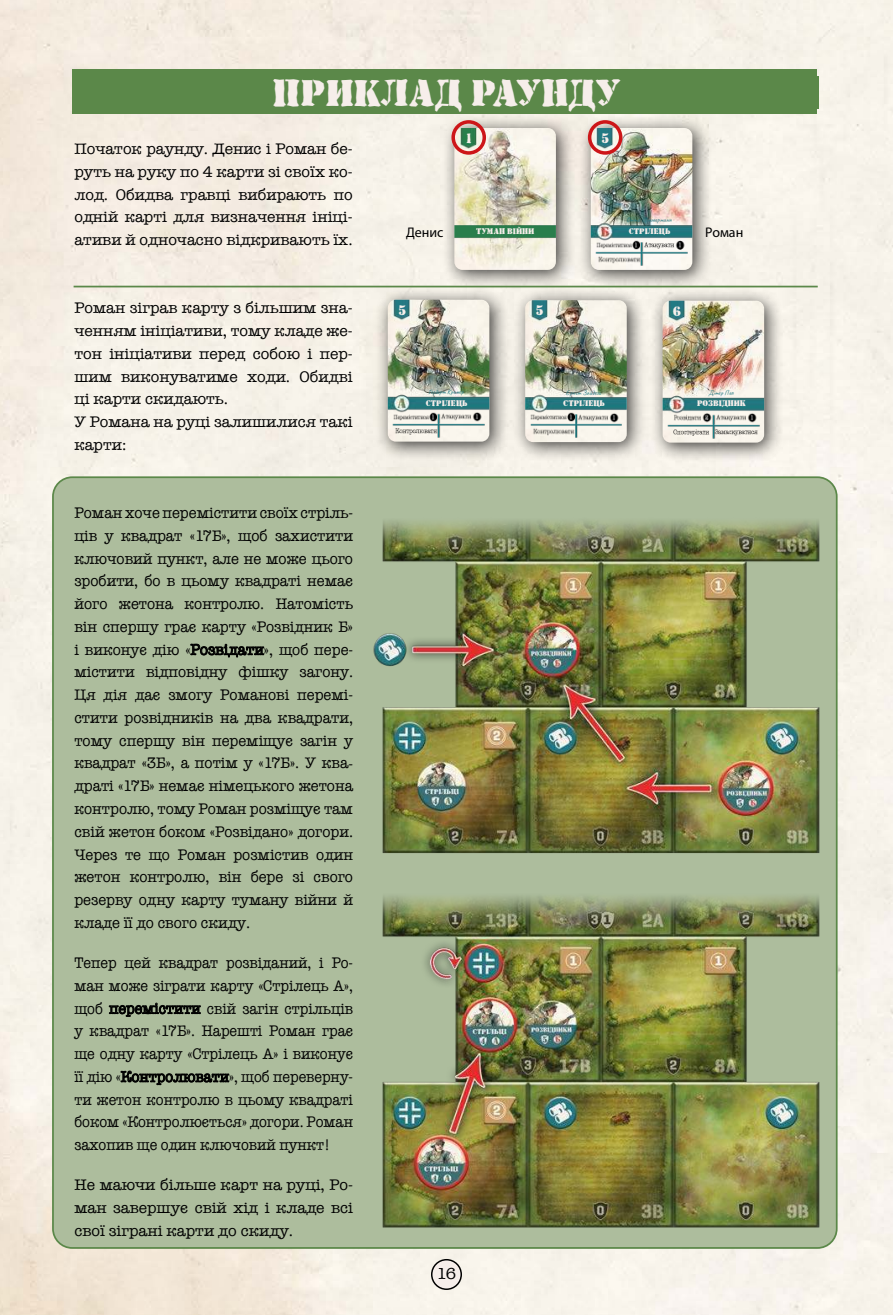
<style>
.page{position:relative;width:893px;height:1315px;background:#fff}
.page>*{position:absolute;margin:0;border:0;box-sizing:border-box;transform-origin:0 0}
.t1{font:36.75px "a Stamper Brk";color:#f6eeea}
.t2{font:16.45px "American Typewriter";color:#000}
.t3{font:15.75px/22.8px "American Typewriter";color:#000;text-align:justify;scale:.94 1}
.t4{font:15.75px/22.8px "American Typewriter";color:#000;text-align:justify}
.t5{font:15.75px/22.8px "American Typewriter";color:#000;text-align:justify;scale:.91 1}
.t6{font:14px "Myriad Pro";color:#000}
.t7{font:13.3px "a Stamper Brk";color:#f6eeea}
.t8{font:8.05px "a Stamper Brk";color:#f6eeea}
.t9{font:6.83px "Caveat";color:#237780}
.s1{font-size:8.22px}
</style>
<div class="page">
<img style="left:0;top:0;width:893px;height:1315px">
<div style="left:432px;top:1259px;width:29px;height:30px;background:#f6eeea;border-radius:50%"></div>
<div style="left:431px;top:1259px;width:31px;height:31px;border:1px solid #000;border-radius:50%"></div>
<div style="left:73px;top:69px;width:744px;height:45px;background:#5b8849"></div>
<div style="left:53px;top:477px;width:784px;height:771px;background:#adbd9d;border-radius:19px"></div>
<div style="left:74px;top:77px;width:745px;height:32px;background:#5b8849"></div>
<div style="left:442px;top:115px;width:134px;height:174px;background:#000;opacity:.75"></div>
<img style="left:454px;top:128px;width:102px;height:142px">
<div style="left:578px;top:115px;width:134px;height:174px;background:#000;opacity:.75"></div>
<img style="left:591px;top:128px;width:101px;height:142px">
<img style="left:595px;top:239px;width:45px;height:12px">
<img style="left:642px;top:240px;width:44px;height:11px">
<img style="left:597px;top:254px;width:45px;height:11px">
<div style="left:375px;top:287px;width:134px;height:174px;background:#000;opacity:.75"></div>
<img style="left:388px;top:300px;width:101px;height:141px">
<img style="left:392px;top:411px;width:45px;height:11px">
<img style="left:439px;top:411px;width:44px;height:12px">
<img style="left:394px;top:426px;width:45px;height:11px">
<div style="left:512px;top:287px;width:135px;height:175px;background:#000;opacity:.75"></div>
<img style="left:525px;top:300px;width:102px;height:142px">
<img style="left:530px;top:412px;width:44px;height:11px">
<img style="left:576px;top:412px;width:45px;height:11px">
<img style="left:531px;top:426px;width:45px;height:11px">
<div style="left:650px;top:288px;width:134px;height:174px;background:#000;opacity:.75"></div>
<img style="left:663px;top:301px;width:101px;height:141px">
<img style="left:669px;top:412px;width:89px;height:12px">
<img style="left:669px;top:427px;width:89px;height:11px">
<img style="left:373px;top:501px;width:520px;height:371px">
<img style="left:353px;top:872px;width:540px;height:377px">
<hr style="left:74px;top:286px;width:744px;height:1px;background:#5b8849">
<div style="left:451px;top:120px;width:35px;height:35px;border:4px solid #cd1619;border-radius:50%"></div>
<div style="left:588px;top:120px;width:34px;height:35px;border:4px solid #cd1619;border-radius:50%"></div>
<h1 class="t1" style="left:273px;top:71px;width:349px">ПРИКËАД РАУНДУ</h1>
<p class="t4" style="left:74px;top:137px;width:280px">Початок раунду. Денис і Роман бе&shy;руть на руку по 4 карти зі своїх ко&shy;лод. Обидва гравці вибирають по одній карті для визначення ініці&shy;ативи й одночасно відкривають їх.</p>
<p class="t7" style="left:601px;top:130px;width:10px">5</p>
<p class="t7" style="left:465px;top:130px;width:10px">1</p>
<p class="t9" style="left:626px;top:216px;width:47px">Отто Ціммерманн</p>
<p class="t8" style="left:629px;top:226px;width:43px">СТРIËЕÖЬ</p>
<p class="t8" style="left:476px;top:226px;width:60px">ТУМАН ВIÉНИ</p>
<p class="t6" style="left:406px;top:227px;width:39px">Денис</p>
<p class="t6" style="left:705px;top:227px;width:40px">Роман</p>
<p class="t4" style="left:74px;top:296px;width:280px;text-align:left">Роман зіграв карту з більшим зна&shy;ченням ініціативи, тому кладе же&shy;тон ініціативи перед собою і пер&shy;шим виконуватиме ходи. Обидві ці карти скидають.<br>У Романа на руці залишилися такі карти:</p>
<p class="t3" style="left:74px;top:501px;width:298px">Роман хоче перемістити своїх стріль&shy;ців у квадрат «17Б», щоб захистити ключовий пункт, але не може цього зробити, бо в цьому квадраті немає його жетона контролю. Натомість він спершу грає карту «Розвідник Б» і виконує дію «Розвідати», щоб пере&shy;містити відповідну фішку загону.<br>Ця дія дає змогу Романові перемі&shy;стити розвідників на два квадрати, тому спершу він переміщує загін у квадрат «3Б», а потім у «17Б». У ква&shy;драті «17Б» немає німецького жетона контролю, тому Роман розміщує там свій жетон боком «Розвідано» догори.<br>Через те що Роман розмістив один жетон контролю, він бере зі свого резерву одну карту туману війни й кладе її до свого скиду.</p>
<p class="t5" style="left:74px;top:951px;width:308px">Тепер цей квадрат розвіданий, і Ро&shy;ман може зіграти карту «Стрілець А», щоб перемістити свій загін стрільців у квадрат «17Б». Нарешті Роман грає ще одну карту «Стрілець А» і виконує її дію «Контролювати», щоб переверну&shy;ти жетон контролю в цьому квадраті боком «Контролюється» догори. Роман захопив ще один ключовий пункт!</p>
<p class="t4" style="left:74px;top:1173px;width:280px">Не маючи більше карт на руці, Ро&shy;ман завершує свій хід і кладе всі свої зіграні карти до скиду.</p>
<p class="t7" style="left:398px;top:302px;width:10px">5</p>
<p class="t9" style="left:428px;top:387px;width:37px">Герберт Кремер</p>
<p class="t8" style="left:426px;top:398px;width:43px">СТРIËЕÖЬ</p>
<p class="t2" style="left:437px;top:1264px;width:21px">16</p>
<p class="t7" style="left:535px;top:303px;width:10px">5</p>
<p class="t9" style="left:566px;top:388px;width:36px">Ернст Зайдель</p>
<p class="t8" style="left:563px;top:398px;width:43px">СТРIËЕÖЬ</p>
<p class="t7" style="left:673px;top:303px;width:10px">6</p>
<p class="t9" style="left:708px;top:388px;width:26px">Дітер Пол</p>
<p class="t8" style="left:697px;top:399px;width:51px">РÎÇВIДНИ<span class="s1">К</span></p>
</div>
